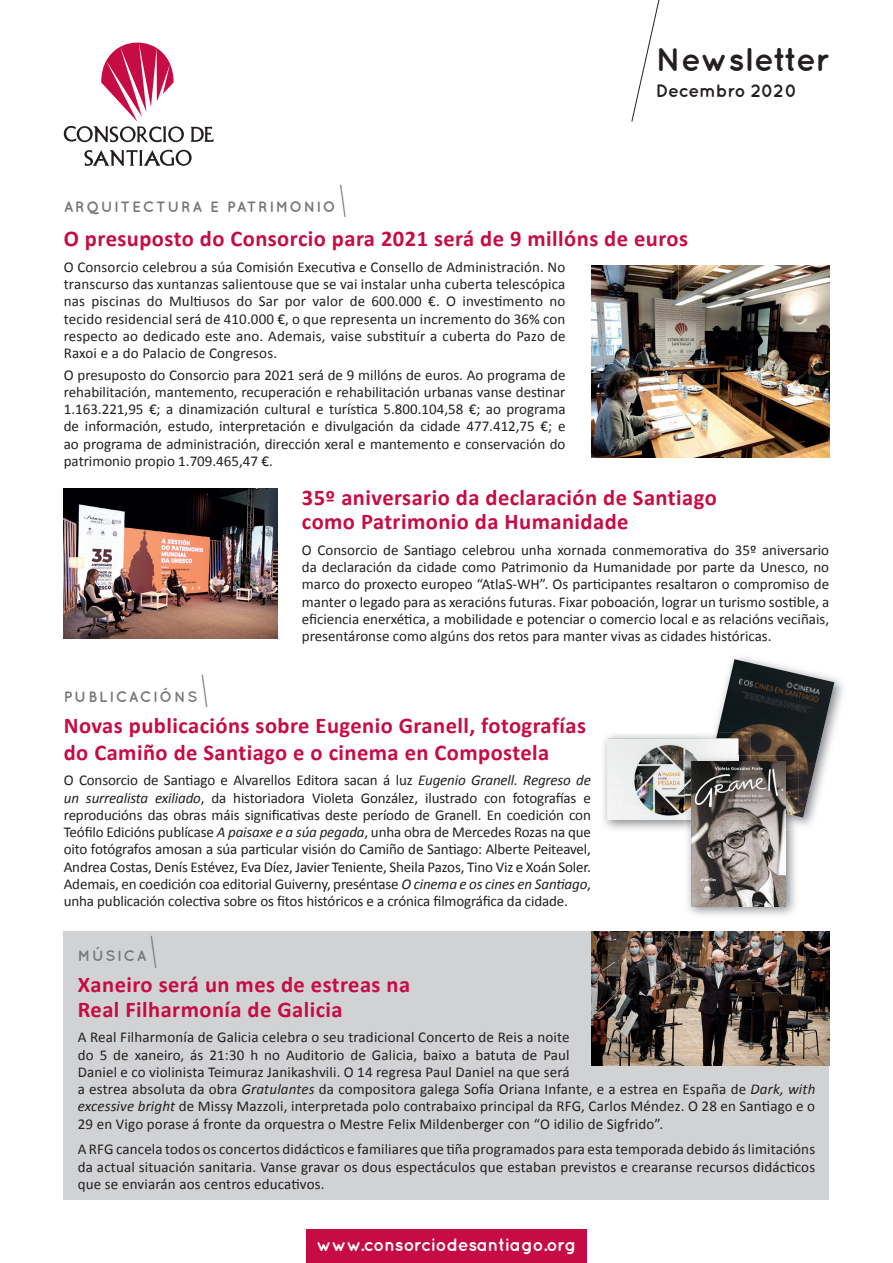
<style>
.page{position:relative;width:893px;height:1263px;background:#fff}
.page>*{position:absolute;margin:0;border:0;box-sizing:border-box;transform-origin:0 0}
.t1{font:italic 300 46.2px "Frutiger LT Std";color:#76787b;scale:.36 1}
.t2{font:700 33px "Quicksand";letter-spacing:-.02em;color:#231f20}
.t3{font:700 22.5px/27px "Calibri";letter-spacing:.02em;color:#c70b45}
.t4{font:700 18px "Quicksand";letter-spacing:-.02em;color:#fff}
.t5{font:700 18px "Quicksand";letter-spacing:-.02em;color:#231f20}
.t6{font:15px/17.2px "Calibri";letter-spacing:.01em;color:#231f20;text-align:justify}
.t7{font:700 15px "Quicksand";letter-spacing:.12em;color:#76787b}
.s1{font-style:italic}
</style>
<div class="page">
<img style="left:715px;top:657px;width:128px;height:169px">
<img style="left:718px;top:659px;width:116px;height:159px">
<svg style="left:191px;top:127px;width:23px;height:15px"></svg>
<svg style="left:64px;top:42px;width:120px;height:100px"></svg>
<svg style="left:84px;top:150px;width:108px;height:16px"></svg>
<svg style="left:631px;top:0;width:29px;height:122px"></svg>
<div style="left:306px;top:1229px;width:281px;height:34px;background:#c70b45"></div>
<div style="left:64px;top:931px;width:765px;height:269px;background:#d1d2d4"></div>
<img style="left:591px;top:931px;width:238px;height:135px">
<img style="left:591px;top:266px;width:238px;height:191px">
<img style="left:64px;top:488px;width:213px;height:150px">
<img style="left:716px;top:732px;width:35px;height:23px">
<img style="left:607px;top:738px;width:131px;height:82px">
<img style="left:687px;top:829px;width:108px;height:86px">
<img style="left:786px;top:816px;width:12px;height:13px">
<img style="left:751px;top:755px;width:47px;height:61px">
<img style="left:685px;top:820px;width:6px;height:12px">
<img style="left:738px;top:755px;width:13px;height:6px">
<img style="left:685px;top:755px;width:53px;height:65px">
<img style="left:691px;top:761px;width:95px;height:145px">
<h2 class="t2" style="left:656px;top:39px;width:176px">Newsletter</h2>
<p class="t5" style="left:656px;top:79px;width:143px">Decembro 2020</p>
<h1 class="t1" style="left:344px;top:174px;width:44px">I</h1>
<h3 class="t3" style="left:64px;top:225px;width:626px">O presuposto do Consorcio para 2021 será de 9 millóns de euros</h3>
<p class="t7" style="left:64px;top:198px;width:273px">ARQUITECTURA E PATRIMONIO</p>
<p class="t6" style="left:64px;top:258px;width:503px">O Consorcio celebrou a súa Comisión Executiva e Consello de Administración. No transcurso das xuntanzas salientouse que se vai instalar unha cuberta telescópica nas piscinas do Multiusos do Sar por valor de 600.000 €. O investimento no tecido residencial será de 410.000 €, o que representa un incremento do 36% con respecto ao dedicado este ano. Ademais, vaise substituír a cuberta do Pazo de Raxoi e a do Palacio de Congresos.</p>
<p class="t6" style="left:64px;top:366px;width:503px">O presuposto do Consorcio para 2021 será de 9 millóns de euros. Ao programa de rehabilitación, mantemento, recuperación e rehabilitación urbanas vanse destinar 1.163.221,95 €; a dinamización cultural e turística 5.800.104,58 €; ao programa de información, estudo, interpretación e divulgación da cidade 477.412,75 €; e ao programa de administración, dirección xeral e mantemento e conservación do patrimonio propio 1.709.465,47 €.</p>
<h3 class="t3" style="left:302px;top:485px;width:416px;line-height:24px">35º aniversario da declaración de Santiago como Patrimonio da Humanidade</h3>
<p class="t6" style="left:302px;top:541px;width:529px">O Consorcio de Santiago celebrou unha xornada conmemorativa do 35º aniversario da declaración da cidade como Patrimonio da Humanidade por parte da Unesco, no marco do proxecto europeo “AtlaS-WH”. Os participantes resaltaron o compromiso de manter o legado para as xeracións futuras. Fixar poboación, lograr un turismo sostible, a eficiencia enerxética, a mobilidade e potenciar o comercio local e as relacións veciñais, presentáronse como algúns dos retos para manter vivas as cidades históricas.</p>
<h1 class="t1" style="left:206px;top:664px;width:44px">I</h1>
<h3 class="t3" style="left:64px;top:712px;width:524px">Novas publicacións sobre Eugenio Granell, fotografías do Camiño de Santiago e o cinema en Compostela</h3>
<p class="t6" style="left:64px;top:772px;width:529px">O Consorcio de Santiago e Alvarellos Editora sacan á luz <span class="s1">Eugenio Granell. Regreso de un surrealista exiliado</span>, da historiadora Violeta González, ilustrado con fotografías e reproducións das obras máis significativas deste período de Granell. En coedición con Teófilo Edicións publícase <span class="s1">A paisaxe e a súa pegada</span>, unha obra de Mercedes Rozas na que oito fotógrafos amosan a súa particular visión do Camiño de Santiago: Alberte Peiteavel, Andrea Costas, Denís Estévez, Eva Díez, Javier Teniente, Sheila Pazos, Tino Viz e Xoán Soler.<br>Ademais, en coedición coa editorial Guiverny, preséntase <span class="s1">O cinema e os cines en Santiago</span>, unha publicación colectiva sobre os fitos históricos e a crónica filmográfica da cidade.</p>
<p class="t7" style="left:64px;top:688px;width:135px">PUBLICACIÓNS</p>
<p class="t7" style="left:78px;top:946px;width:70px">MÚSICA</p>
<h1 class="t1" style="left:155px;top:926px;width:44px">I</h1>
<h3 class="t3" style="left:78px;top:972px;width:334px;line-height:24.8px">Xaneiro será un mes de estreas na<br>Real Filharmonía de Galicia</h3>
<p class="t6" style="left:78px;top:1029px;width:739px;text-align:left">A Real Filharmonía de Galicia celebra o seu tradicional Concerto de Reis a noite<br>do 5 de xaneiro, ás 21:30 h no Auditorio de Galicia, baixo a batuta de Paul<br>Daniel e co violinista Teimuraz Janikashvili. O 14 regresa Paul Daniel na que será<br>a estrea absoluta da obra <span class="s1">Gratulantes</span> da compositora galega Sofía Oriana Infante, e a estrea en España de <span class="s1">Dark, with excessive bright</span> de Missy Mazzoli, interpretada polo contrabaixo principal da RFG, Carlos Méndez. O 28 en Santiago e o 29 en Vigo porase á fronte da orquestra o Mestre Felix Mildenberger con “O idilio de Sigfrido”.</p>
<p class="t6" style="left:78px;top:1141px;width:739px">A RFG cancela todos os concertos didácticos e familiares que tiña programados para esta temporada debido ás limitacións da actual situación sanitaria. Vanse gravar os dous espectáculos que estaban previstos e crearanse recursos didácticos que se enviarán aos centros educativos.</p>
<p class="t4" style="left:316px;top:1234px;width:262px">www.consorciodesantiago.org</p>
</div>
